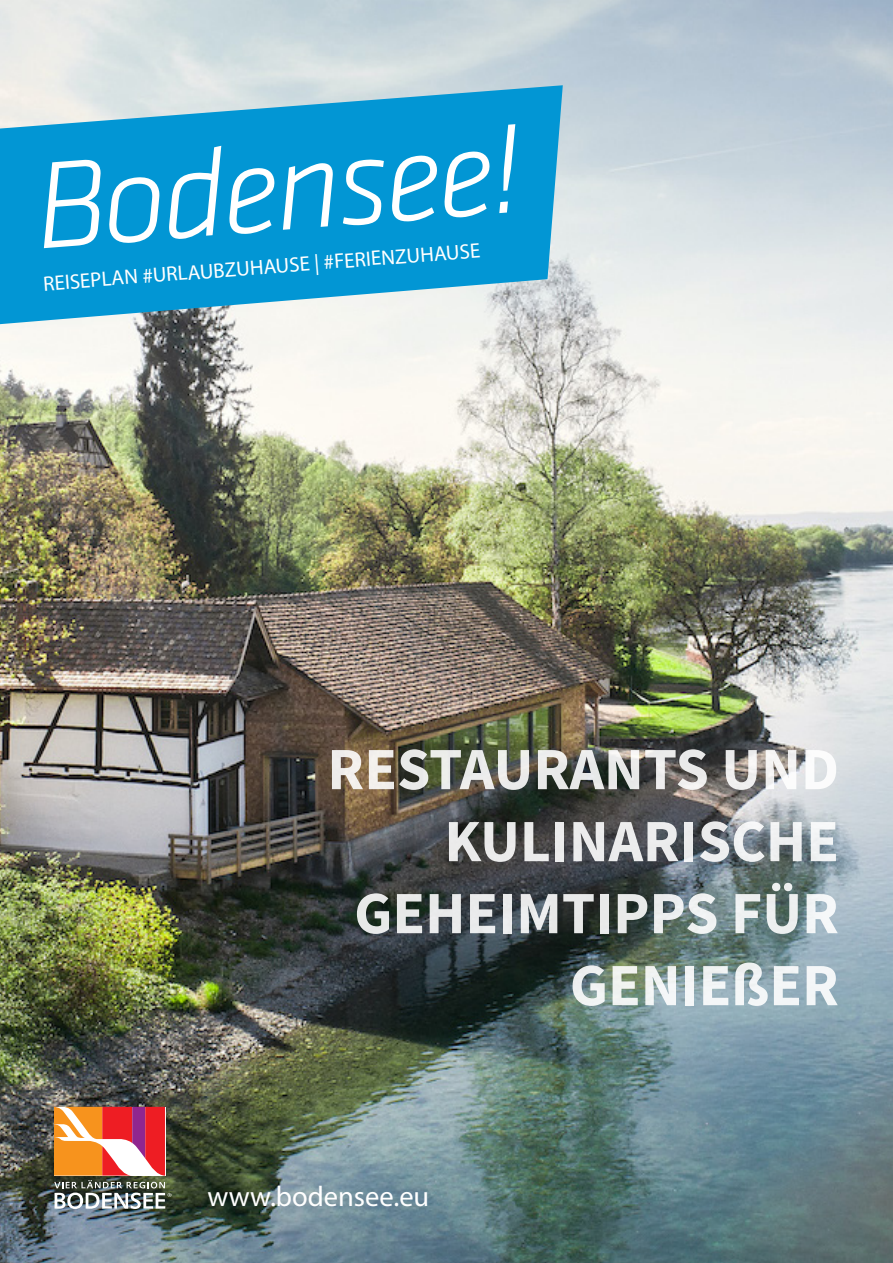
<style>
.page{position:relative;width:893px;height:1263px;background:#fff}
.page>*{position:absolute;margin:0;border:0;box-sizing:border-box;transform-origin:0 0}
.t1{font:italic 300 127.5px "Klavika";color:#fff}
.t2{font:700 60px/72px "Source Sans Pro";color:#fff;text-align:right}
.t3{font:28.5px "Myriad Pro";color:#fff}
.t4{font:21px "Myriad Pro";color:#fff}
</style>
<div class="page">
<img style="left:0;top:0;width:893px;height:1263px">
<svg style="left:0;top:85px;width:563px;height:239px;background:#2da5d6"></svg>
<svg style="left:54px;top:1107px;width:118px;height:102px"></svg>
<p class="t1" style="left:30px;top:135px;width:489px;rotate:-4deg">Bodensee!</p>
<p class="t4" style="left:42px;top:269px;width:440px;rotate:-4deg">REISEPLAN #URLAUBZUHAUSE | #FERIENZUHAUSE</p>
<p class="t2" style="left:327px;top:735px;width:513px">RESTAURANTS UND<br>KULINARISCHE<br>GEHEIMTIPPS FÜR<br>GENIEßER</p>
<p class="t3" style="left:207px;top:1178px;width:223px">www.bodensee.eu</p>
</div>
